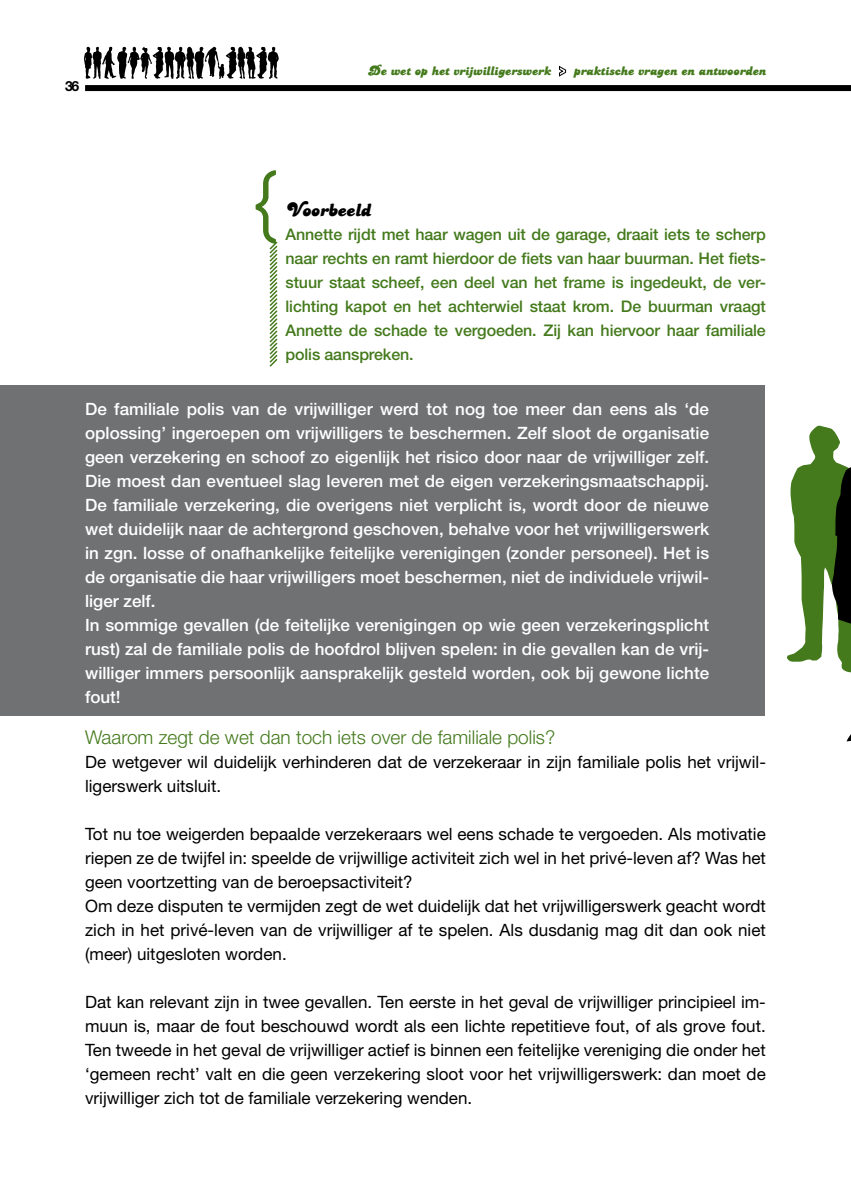
<style>
.page{position:relative;width:851px;height:1191px;background:#fff}
.page>*{position:absolute;margin:0;border:0;box-sizing:border-box;transform-origin:0 0}
.t1{font:300 80px "Conduit ITC";color:#447a1c}
.t2{font:20px "PT Banana Split";color:#000}
.t3{font:300 19px "Helvetica Neue";color:#447a1c}
.t4{font:17px/24px "Helvetica Neue";color:#000}
.t5{font:500 17px/24px "Helvetica Neue";color:#fff}
.t6{font:500 16px/24px "Helvetica Neue";letter-spacing:-.01em;color:#447a1c;text-align:justify}
.t7{font:14px "PT Banana Split";color:#447a1c}
.t8{font:700 14px "Helvetica Neue";color:#000}
</style>
<div class="page">
<div style="left:0;top:386px;width:764px;height:330px;background:#707173"></div>
<svg style="left:787px;top:425px;width:63px;height:317px"></svg>
<svg style="left:269px;top:241px;width:9px;height:126px"></svg>
<div style="left:85px;top:85px;width:765px;height:6px;background:#000"></div>
<svg style="left:559px;top:65px;width:8px;height:12px"></svg>
<svg style="left:84px;top:47px;width:195px;height:32px"></svg>
<p class="t8" style="left:65px;top:78px;width:16px">36</p>
<p class="t7" style="left:368px;top:63px;width:185px">De wet op het vrijwilligerswerk</p>
<p class="t7" style="left:573px;top:63px;width:194px">praktische vragen en antwoorden</p>
<h1 class="t1" style="left:255px;top:160px;width:30px">{</h1>
<p class="t2" style="left:285px;top:199px;width:87px">Voorbeeld</p>
<p class="t6" style="left:285px;top:222px;width:482px">Annette rijdt met haar wagen uit de garage, draait iets te scherp naar rechts en ramt hierdoor de fiets van haar buurman. Het fiets&shy;stuur staat scheef, een deel van het frame is ingedeukt, de ver&shy;lichting kapot en het achterwiel staat krom. De buurman vraagt Annette de schade te vergoeden. Zij kan hiervoor haar familiale polis aanspreken.</p>
<p class="t5" style="left:85px;top:396px;width:625px">De familiale polis van de vrijwilliger werd tot nog toe meer dan eens als ‘de oplossing’ ingeroepen om vrijwilligers te beschermen. Zelf sloot de organisatie geen verzekering en schoof zo eigenlijk het risico door naar de vrijwilliger zelf.<br>Die moest dan eventueel slag leveren met de eigen verzekeringsmaatschappij.<br>De familiale verzekering, die overigens niet verplicht is, wordt door de nieuwe wet duidelijk naar de achtergrond geschoven, behalve voor het vrijwilligerswerk in zgn. losse of onafhankelijke feitelijke verenigingen (zonder personeel). Het is de organisatie die haar vrijwilligers moet beschermen, niet de individuele vrijwil&shy;liger zelf.<br>In sommige gevallen (de feitelijke verenigingen op wie geen verzekeringsplicht rust) zal de familiale polis de hoofdrol blijven spelen: in die gevallen kan de vrij&shy;williger immers persoonlijk aansprakelijk gesteld worden, ook bij gewone lichte fout!</p>
<p class="t3" style="left:85px;top:726px;width:471px">Waarom zegt de wet dan toch iets over de familiale polis?</p>
<p class="t4" style="left:85px;top:750px;width:682px">De wetgever wil duidelijk verhinderen dat de verzekeraar in zijn familiale polis het vrijwil&shy;ligerswerk uitsluit.</p>
<p class="t4" style="left:85px;top:822px;width:682px">Tot nu toe weigerden bepaalde verzekeraars wel eens schade te vergoeden. Als motivatie riepen ze de twijfel in: speelde de vrijwillige activiteit zich wel in het privé-leven af? Was het geen voortzetting van de beroepsactiviteit?<br>Om deze disputen te vermijden zegt de wet duidelijk dat het vrijwilligerswerk geacht wordt zich in het privé-leven van de vrijwilliger af te spelen. Als dusdanig mag dit dan ook niet (meer) uitgesloten worden.</p>
<p class="t4" style="left:85px;top:990px;width:682px;text-align:justify">Dat kan relevant zijn in twee gevallen. Ten eerste in het geval de vrijwilliger principieel im&shy;muun is, maar de fout beschouwd wordt als een lichte repetitieve fout, of als grove fout.<br>Ten tweede in het geval de vrijwilliger actief is binnen een feitelijke vereniging die onder het ‘gemeen recht’ valt en die geen verzekering sloot voor het vrijwilligerswerk: dan moet de vrijwilliger zich tot de familiale verzekering wenden.</p>
</div>
